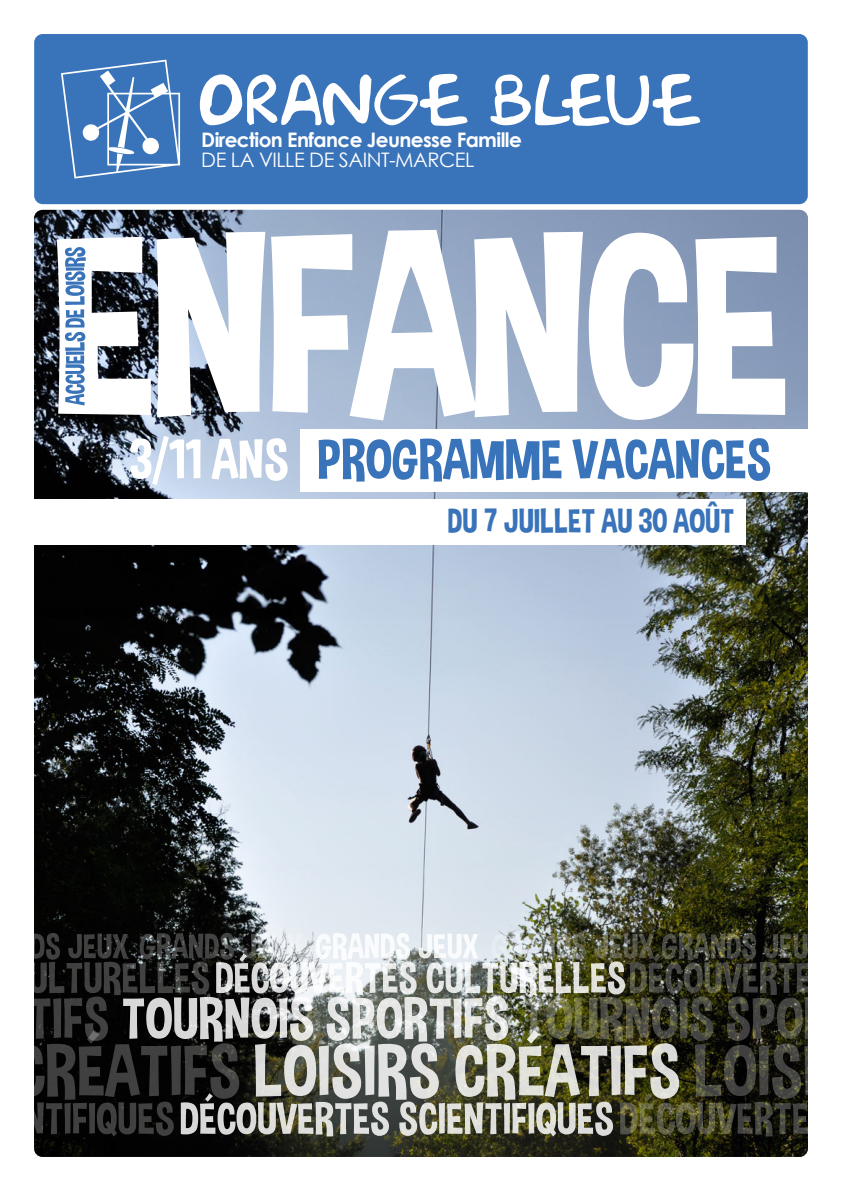
<style>
.page{position:relative;width:842px;height:1191px;background:#fff}
.page>*{position:absolute;margin:0;border:0;box-sizing:border-box;transform-origin:0 0}
.t1{font:56px "Dimbo";color:#3973b9}
.t2{font:34px "Dimbo";color:#3973b9}
.t3{font:700 20px "Century Gothic";letter-spacing:-.03em;color:#fff}
.t4{font:20px "Century Gothic";letter-spacing:-.025em;color:#fff}
.s1{color:#fff}
</style>
<div class="page">
<div style="left:34px;top:34px;width:774px;height:170px;background:#3973b9;border-radius:9px"></div>
<img style="left:34px;top:210px;width:774px;height:947px">
<div style="left:300px;top:430px;width:508px;height:62px;background:#fff"></div>
<div style="left:34px;top:499px;width:712px;height:45px;background:#fff"></div>
<svg style="left:200px;top:74px;width:500px;height:52px"></svg>
<svg style="left:61px;top:60px;width:119px;height:119px"></svg>
<svg style="left:34px;top:933px;width:774px;height:203px;background:#66675f"></svg>
<svg style="left:57px;top:230px;width:728px;height:190px"></svg>
<svg style="left:65px;top:247px;width:21px;height:158px"></svg>
<p class="t3" style="left:201px;top:128px;width:322px">Direction Enfance Jeunesse Famille</p>
<p class="t4" style="left:201px;top:151px;width:274px">DE LA VILLE DE SAINT-MARCEL</p>
<h1 class="t1" style="left:130px;top:429px;width:643px"><span class="s1">3/11 ANS</span> PROGRAMME VACANCES</h1>
<h2 class="t2" style="left:448px;top:502px;width:288px">DU 7 JUILLET AU 30 AOÛT</h2>
</div>
